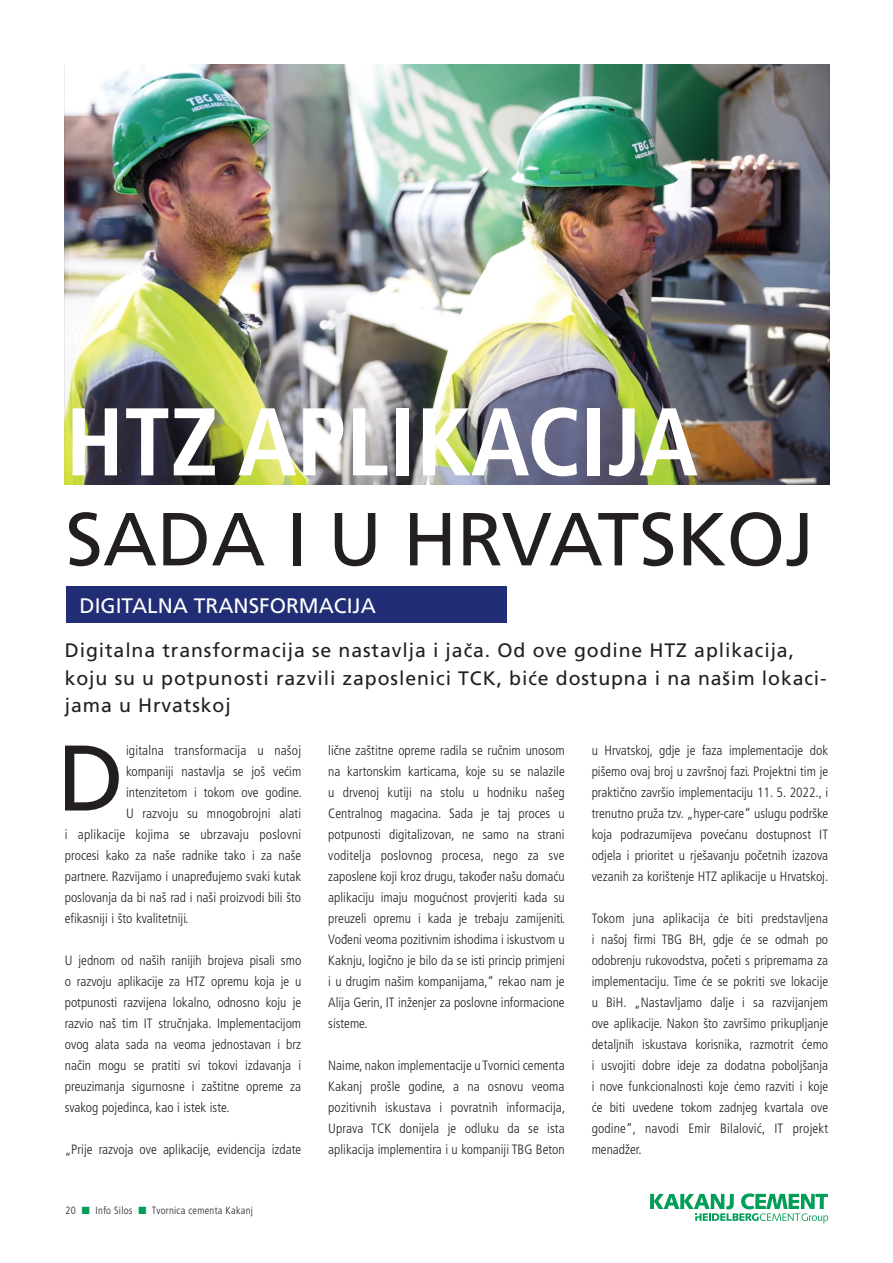
<style>
.page{position:relative;width:893px;height:1263px;background:#fff}
.page>*{position:absolute;margin:0;border:0;box-sizing:border-box;transform-origin:0 0}
.t1{font:700 condensed 96px "Frutiger LT Pro";color:#fff}
.t2{font:93px "Frutiger LT Pro";color:#231f20}
.t3{font:75px "Frutiger LT Pro";color:#231f20}
.t4{font:21px "Frutiger LT Pro";color:#fff}
.t5{font:19.5px/27.6px "Frutiger LT Pro";letter-spacing:.045em;color:#231f20}
.Body_paragraph{font:300 condensed 13.5px/21px "Frutiger LT Pro";color:#231f20;text-align:justify}
.t6{font:300 condensed 10.5px "Frutiger LT Pro";letter-spacing:.025em;color:#231f20}
.s1{color:#009e57}
</style>
<div class="page">
<svg style="left:650px;top:1193px;width:178px;height:30px"></svg>
<div style="left:66px;top:586px;width:441px;height:37px;background:#212d74"></div>
<img style="left:65px;top:65px;width:764px;height:419px">
<p class="t1" style="left:65px;top:385px;width:634px">HTZ APLIKACIJA</p>
<p class="t3" style="left:65px;top:495px;width:750px">SADA I U HRVATSKOJ</p>
<p class="t4" style="left:80px;top:593px;width:298px">DIGITALNA TRANSFORMACIJA</p>
<p class="t5" style="left:65px;top:636px;width:763px">Digitalna transformacija se nastavlja i jača. Od ove godine HTZ aplikacija, koju su u potpunosti razvili zaposlenici TCK, biće dostupna i na našim lokaci&shy;jama u Hrvatskoj</p>
<p class="Body_paragraph" style="left:126px;top:740px;width:177px">igitalna transformacija u našoj</p>
<p class="Body_paragraph" style="left:126px;top:761px;width:177px">kompaniji nastavlja se još većim</p>
<p class="Body_paragraph" style="left:126px;top:782px;width:177px">intenzitetom i tokom ove godine.</p>
<p class="Body_paragraph" style="left:126px;top:803px;width:177px">U razvoju su mnogobrojni alati</p>
<p class="Body_paragraph" style="left:65px;top:824px;width:238px">i aplikacije kojima se ubrzavaju poslovni</p>
<p class="Body_paragraph" style="left:65px;top:845px;width:238px">procesi kako za naše radnike tako i za naše</p>
<p class="Body_paragraph" style="left:65px;top:866px;width:238px">partnere. Razvijamo i unapređujemo svaki kutak</p>
<p class="Body_paragraph" style="left:65px;top:887px;width:238px">poslovanja da bi naš rad i naši proizvodi bili što</p>
<p class="Body_paragraph" style="left:65px;top:908px;width:125px">efikasniji i što kvalitetniji.</p>
<p class="Body_paragraph" style="left:65px;top:950px;width:238px">U jednom od naših ranijih brojeva pisali smo o razvoju aplikacije za HTZ opremu koja je u potpunosti razvijena lokalno, odnosno koju je razvio naš tim IT stručnjaka. Implementacijom ovog alata sada na veoma jednostavan i brz način mogu se pratiti svi tokovi izdavanja i preuzimanja sigurnosne i zaštitne opreme za svakog pojedinca, kao i istek iste.</p>
<p class="Body_paragraph" style="left:65px;top:1139px;width:238px">„Prije razvoja ove aplikacije, evidencija izdate</p>
<p class="t2" style="left:57px;top:723px;width:69px">D</p>
<p class="t6" style="left:66px;top:1204px;width:189px">20 <span class="s1">■</span> Info Silos <span class="s1">■</span> Tvornica cementa Kakanj</p>
<p class="Body_paragraph" style="left:328px;top:740px;width:238px">lične zaštitne opreme radila se ručnim unosom na kartonskim karticama, koje su se nalazile u drvenoj kutiji na stolu u hodniku našeg Centralnog magacina. Sada je taj proces u potpunosti digitalizovan, ne samo na strani voditelja poslovnog procesa, nego za sve zaposlene koji kroz drugu, također našu domaću aplikaciju imaju mogućnost provjeriti kada su preuzeli opremu i kada je trebaju zamijeniti.<br>Vođeni veoma pozitivnim ishodima i iskustvom u Kaknju, logično je bilo da se isti princip primjeni i u drugim našim kompanijama,“ rekao nam je Alija Gerin, IT inženjer za poslovne informacione sisteme.</p>
<p class="Body_paragraph" style="left:328px;top:1055px;width:239px">Naime, nakon implementacije u Tvornici cementa Kakanj prošle godine, a na osnovu veoma pozitivnih iskustava i povratnih informacija, Uprava TCK donijela je odluku da se ista aplikacija implementira i u kompaniji TBG Beton</p>
<p class="Body_paragraph" style="left:592px;top:740px;width:238px">u Hrvatskoj, gdje je faza implementacije dok pišemo ovaj broj u završnoj fazi. Projektni tim je praktično završio implementaciju 11. 5. 2022., i trenutno pruža tzv. „hyper-care“ uslugu podrške koja podrazumijeva povećanu dostupnost IT odjela i prioritet u rješavanju početnih izazova vezanih za korištenje HTZ aplikacije u Hrvatskoj.</p>
<p class="Body_paragraph" style="left:592px;top:908px;width:238px">Tokom juna aplikacija će biti predstavljena i našoj firmi TBG BH, gdje će se odmah po odobrenju rukovodstva, početi s pripremama za implementaciju. Time će se pokriti sve lokacije u BiH. „Nastavljamo dalje i sa razvijanjem ove aplikacije. Nakon što završimo prikupljanje detaljnih iskustava korisnika, razmotrit ćemo i usvojiti dobre ideje za dodatna poboljšanja i nove funkcionalnosti koje ćemo razviti i koje će biti uvedene tokom zadnjeg kvartala ove godine“, navodi Emir Bilalović, IT projekt menadžer.</p>
</div>
